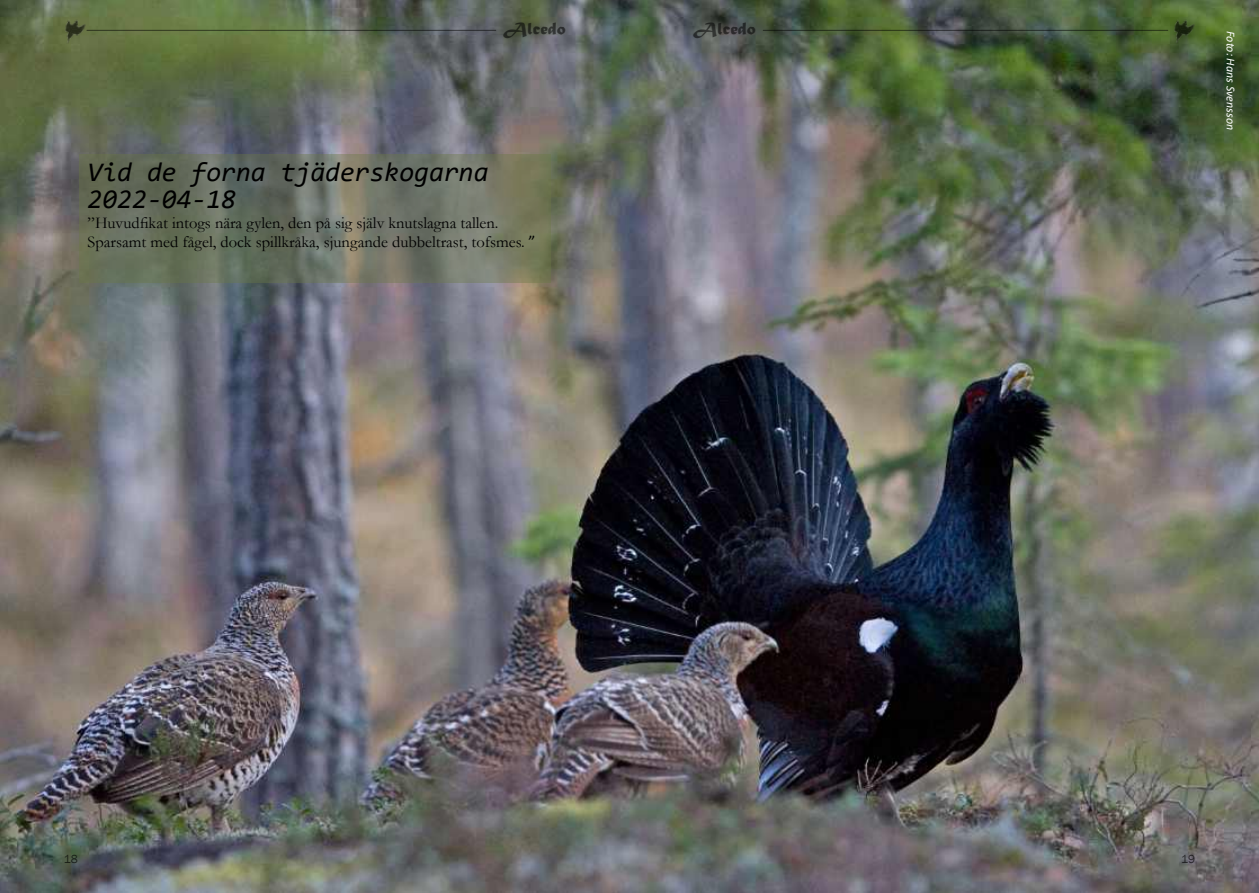
<style>
.page{position:relative;width:1259px;height:893px;background:#fff}
.page>*{position:absolute;margin:0;border:0;box-sizing:border-box;transform-origin:0 0}
.t1{font:italic 27px/27px "Consolas";color:#000}
.t2{font:18px "Matura MT Script Capitals";color:rgb(0 0 0/.55)}
.t3{font:16.5px/19.5px "Garamond";color:#000}
.t4{font:italic 12px "Calibri";color:#fff}
.t5{font:12px "Franklin Gothic";color:rgb(0 0 0/.65)}
.s1{font-family:"Calibri"}
</style>
<div class="page">
<img style="left:0;top:0;width:1259px;height:893px">
<img style="left:64px;top:14px;width:23px;height:33px">
<hr style="left:87px;top:30px;width:409px;height:1px;background:#000;opacity:.56">
<hr style="left:763px;top:30px;width:404px;height:1px;background:#000;opacity:.56">
<img style="left:1172px;top:14px;width:23px;height:33px">
<div style="left:79px;top:154px;width:471px;height:129px;background:#6b7844;opacity:.4"></div>
<p class="t2" style="left:503px;top:23px;width:64px">Alcedo</p>
<p class="t2" style="left:693px;top:22px;width:64px">Alcedo</p>
<h1 class="t1" style="left:88px;top:161px;width:402px">Vid de forna tjäderskogarna<br>2022-04-18</h1>
<p class="t3" style="left:88px;top:215px;width:449px">”Huvudfikat intogs nära gylen, den på sig själv knutslagna tallen.<br>Sparsamt med fågel, dock spillkråka, sjungande dubbeltrast, tofsmes. <span class="s1">”</span></p>
<p class="t4" style="left:1235px;top:31px;width:100px;rotate:90deg">Foto: Hans Svensson</p>
<p class="t5" style="left:64px;top:855px;width:15px">18</p>
<p class="t5" style="left:1181px;top:855px;width:15px">19</p>
</div>
